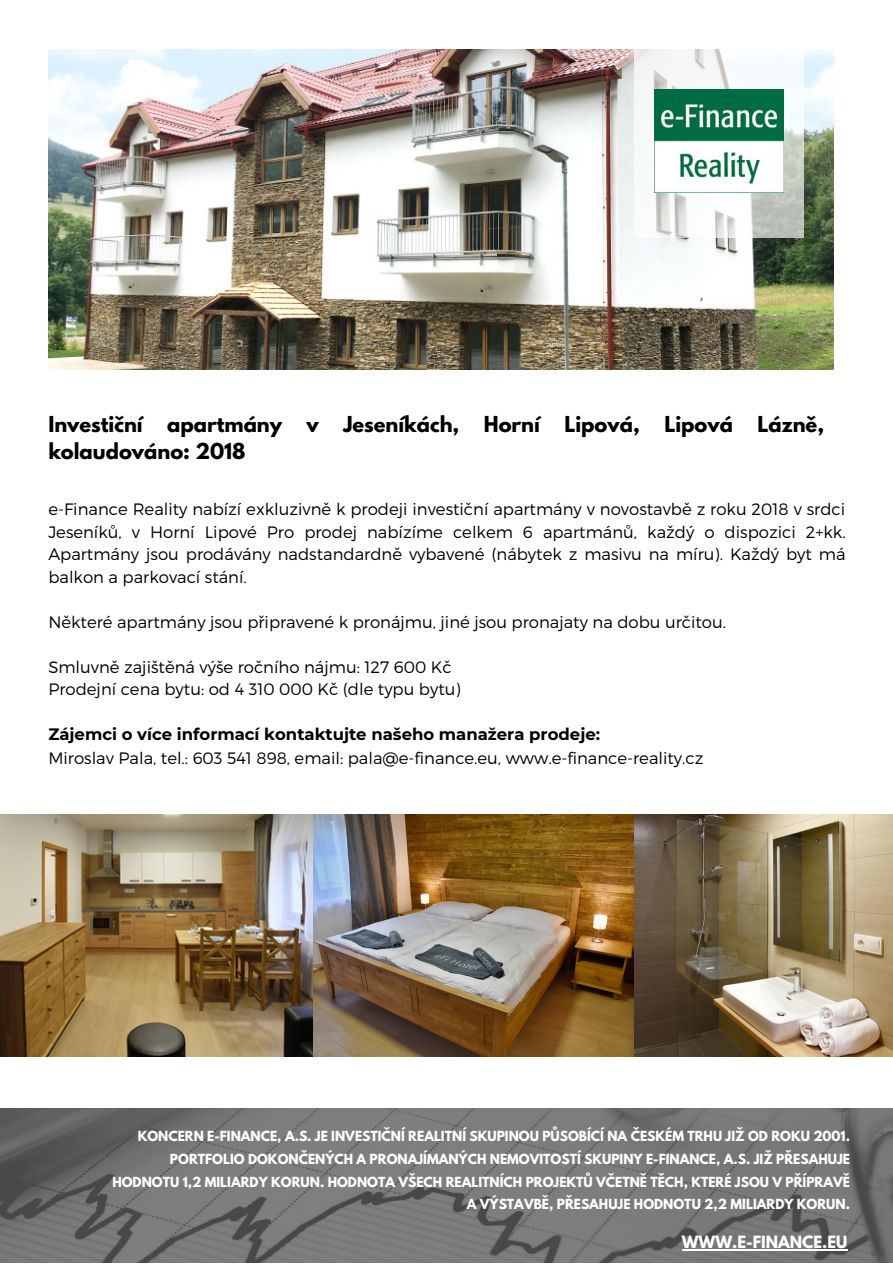
<style>
.page{position:relative;width:893px;height:1264px;background:#fff}
.page>*{position:absolute;margin:0;border:0;box-sizing:border-box;transform-origin:0 0}
.t1{font:700 19.5px "League Spartan";color:#000}
.t2{font:300 16.5px/22.5px "Montserrat";color:#000;text-align:justify}
.t3{font:700 16.5px "Montserrat";color:#000}
.t4{font:700 15px "League Spartan";color:#fff}
.t5{font:700 12.3px/22.6px "League Spartan";color:#fff;text-align:right}
</style>
<div class="page">
<img style="left:48px;top:49px;width:785px;height:321px">
<svg style="left:634px;top:49px;width:169px;height:188px;fill:#f5f8f8"></svg>
<img style="left:655px;top:89px;width:128px;height:104px">
<img style="left:0;top:1108px;width:892px;height:154px">
<img style="left:0;top:814px;width:313px;height:242px">
<img style="left:313px;top:814px;width:321px;height:242px">
<img style="left:634px;top:814px;width:258px;height:242px">
<hr style="left:681px;top:1248px;width:166px;height:2px;background:#fff">
<p class="t1" style="left:48px;top:414px;width:96px">Investiční</p>
<p class="t1" style="left:167px;top:414px;width:116px">apartmány</p>
<p class="t1" style="left:306px;top:414px;width:14px">v</p>
<p class="t1" style="left:343px;top:414px;width:117px">Jeseníkách,</p>
<p class="t1" style="left:484px;top:414px;width:58px">Horní</p>
<p class="t1" style="left:564px;top:414px;width:77px">Lipová,</p>
<p class="t1" style="left:664px;top:414px;width:70px">Lipová</p>
<p class="t1" style="left:757px;top:414px;width:68px">Lázně,</p>
<p class="t1" style="left:48px;top:441px;width:199px">kolaudováno: 2018</p>
<p class="t2" style="left:48px;top:497px;width:798px">e-Finance Reality nabízí exkluzivně k prodeji investiční apartmány v novostavbě z roku 2018 v srdci Jeseníků, v Horní Lipové Pro prodej nabízíme celkem 6 apartmánů, každý o dispozici 2+kk.<br>Apartmány jsou prodávány nadstandardně vybavené (nábytek z masivu na míru). Každý byt má balkon a parkovací stání.</p>
<p class="t2" style="left:48px;top:609px;width:679px">Některé apartmány jsou připravené k pronájmu, jiné jsou pronajaty na dobu určitou.</p>
<p class="t2" style="left:48px;top:654px;width:414px">Smluvně zajištěná výše ročního nájmu: 127 600 Kč<br>Prodejní cena bytu: od 4 310 000 Kč (dle typu bytu)</p>
<p class="t3" style="left:48px;top:724px;width:553px">Zájemci o více informací kontaktujte našeho manažera prodeje:</p>
<p class="t2" style="left:48px;top:746px;width:656px">Miroslav Pala, tel.: 603 541 898, email: pala@e-finance.eu, www.e-finance-reality.cz</p>
<p class="t5" style="left:112px;top:1126px;width:739px">KONCERN E-FINANCE, A.S. JE INVESTIČNÍ REALITNÍ SKUPINOU PŮSOBÍCÍ NA ČESKÉM TRHU JIŽ OD ROKU 2001.<br>PORTFOLIO DOKONČENÝCH A PRONAJÍMANÝCH NEMOVITOSTÍ SKUPINY E-FINANCE, A.S. JIŽ PŘESAHUJE HODNOTU 1,2 MILIARDY KORUN. HODNOTA VŠECH REALITNÍCH PROJEKTŮ VČETNĚ TĚCH, KTERÉ JSOU V PŘÍPRAVĚ A VÝSTAVBĚ, PŘESAHUJE HODNOTU 2,2 MILIARDY KORUN.</p>
<p class="t4" style="left:681px;top:1234px;width:167px">WWW.E-FINANCE.EU</p>
</div>
